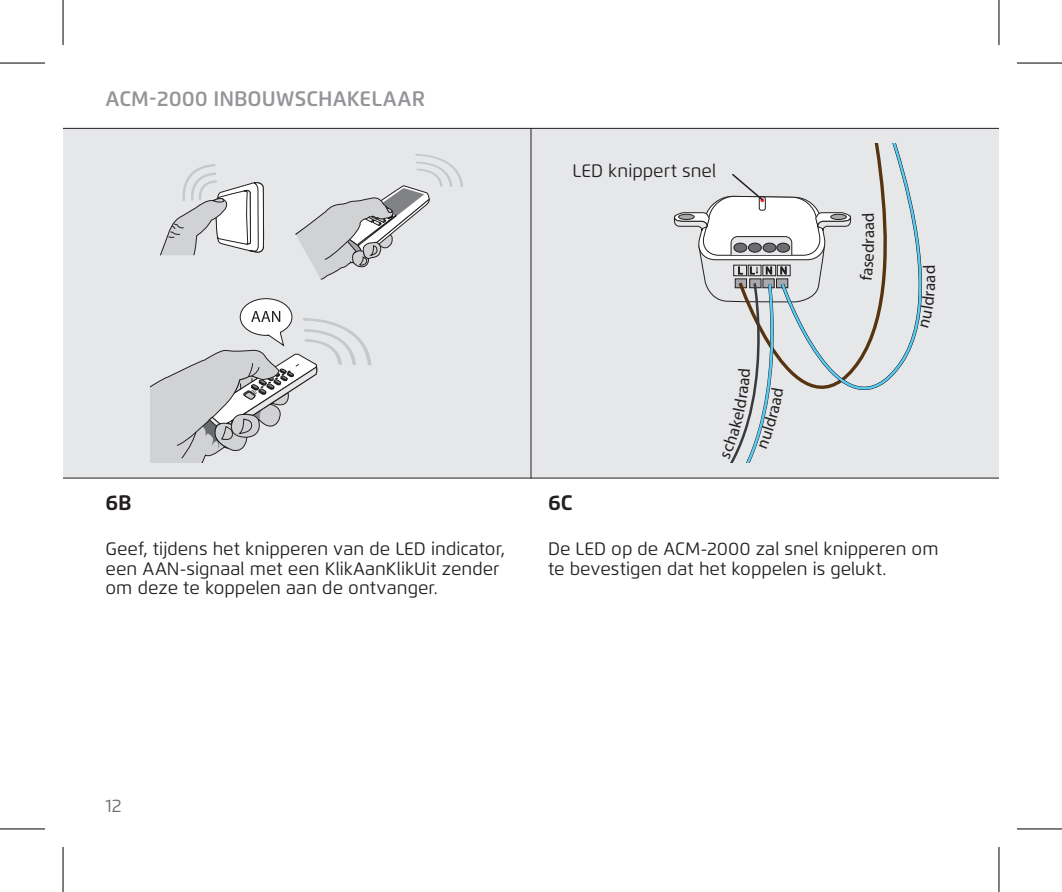
<style>
.page{position:relative;width:1062px;height:892px;background:#fff}
.page>*{position:absolute;margin:0;border:0;box-sizing:border-box;transform-origin:0 0}
.t1{font:600 21px "Flexo";color:#939598}
.Kopje_titel{font:700 21px "Flexo";color:#231f20}
.Platte_tekst{font:18px/19.5px "Flexo";color:#231f20}
.Kopje_titel-2{font:18px "Flexo";color:#231f20}
.t2{font:18px "Flexo";color:#6c6d70}
.t3{font:16.8px "Myriad Pro";color:#231f20}
</style>
<div class="page">
<div style="left:63px;top:128px;width:935px;height:350px;background:#e6e7e9"></div>
<svg style="left:736px;top:144px;width:43px;height:28px"></svg>
<svg style="left:780px;top:144px;width:159px;height:307px;background:#dbdee0"></svg>
<hr style="left:530px;top:128px;width:1px;height:350px;background:#231f20">
<svg style="left:160px;top:163px;width:104px;height:93px"></svg>
<svg style="left:295px;top:154px;width:168px;height:125px;background:#d8d9db"></svg>
<svg style="left:150px;top:298px;width:221px;height:164px;background:#d8d8da"></svg>
<svg style="left:0;top:829px;width:45px;height:1px"></svg>
<svg style="left:1017px;top:829px;width:44px;height:1px"></svg>
<hr style="left:0;top:62px;width:45px;height:2px;background:#000">
<hr style="left:1016px;top:62px;width:45px;height:2px;background:#000">
<hr style="left:0;top:828px;width:45px;height:1px;background:#000">
<hr style="left:1016px;top:828px;width:45px;height:1px;background:#000">
<hr style="left:62px;top:0;width:2px;height:45px;background:#000">
<hr style="left:62px;top:846px;width:2px;height:45px;background:#000">
<hr style="left:998px;top:0;width:1px;height:45px;background:#000">
<hr style="left:998px;top:846px;width:1px;height:45px;background:#000">
<svg style="left:859px;top:238px;width:15px;height:43px"></svg>
<svg style="left:861px;top:214px;width:13px;height:16px"></svg>
<svg style="left:920px;top:266px;width:15px;height:62px"></svg>
<svg style="left:672px;top:172px;width:180px;height:290px;background:#dadcde"></svg>
<p class="t1" style="left:106px;top:85px;width:321px">ACM-2000 INBOUWSCHAKELAAR</p>
<p class="Kopje_titel-2" style="left:572px;top:160px;width:145px">LED knippert snel</p>
<p class="t3" style="left:858px;top:238px;width:10px;rotate:-90deg">a</p>
<p class="Kopje_titel" style="left:106px;top:490px;width:28px">6B</p>
<p class="Platte_tekst" style="left:106px;top:539px;width:401px">Geef, tijdens het knipperen van de LED indicator, een AAN-signaal met een KlikAanKlikUit zender om deze te koppelen aan de ontvanger.</p>
<p class="Kopje_titel" style="left:548px;top:490px;width:26px">6C</p>
<p class="Platte_tekst" style="left:548px;top:539px;width:392px">De LED op de ACM-2000 zal snel knipperen om te bevestigen dat het koppelen is gelukt.</p>
<p class="t2" style="left:106px;top:794px;width:17px">12</p>
</div>
